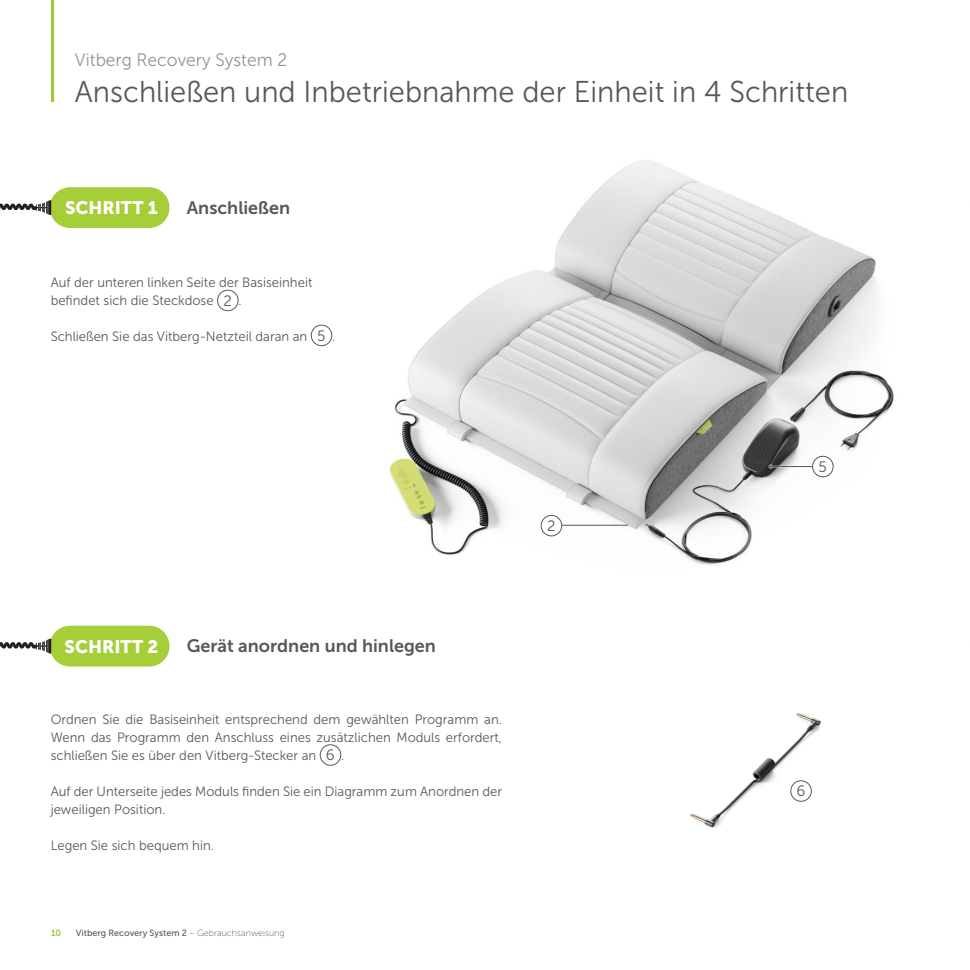
<style>
.page{position:relative;width:970px;height:970px;background:#fff}
.page>*{position:absolute;margin:0;border:0;box-sizing:border-box;transform-origin:0 0}
.NAGLOWEK_ROZDZIALU{font:30px "Museo Sans 300";color:#57585a}
.PODTYTUL{font:18px "Museo Sans 700";color:#57585a}
.VITBERG_RS{font:18px "Museo Sans 300";color:#939598}
.PODTYTUL-2{font:18px "Museo Sans 900";color:#fff}
.PODTYTUL-3{font:15px "Museo Sans 300";color:#57585a}
.BODY_TXT{font:13.5px/18px "Museo Sans 300";color:#57585a}
.t1{font:9px "Museo Sans 500";color:#57585a}
.t2{font:9px "Museo Sans 700";color:#99ca3b}
.s1{font-family:"Museo Sans 100"}
</style>
<div class="page">
<img style="left:690px;top:713px;width:131px;height:115px">
<img style="left:389px;top:160px;width:505px;height:405px">
<hr style="left:51px;top:0;width:3px;height:102px;background:#99ca3b">
<div style="left:320px;top:744px;width:21px;height:21px;border:1px solid #57585a;border-radius:50%"></div>
<div style="left:217px;top:290px;width:21px;height:21px;border:1px solid #57585a;border-radius:50%"></div>
<div style="left:311px;top:325px;width:21px;height:21px;border:1px solid #57585a;border-radius:50%"></div>
<hr style="left:770px;top:466px;width:42px;height:1px;background:#57585a">
<svg style="left:768px;top:464px;width:4px;height:4px"></svg>
<div style="left:812px;top:456px;width:21px;height:21px;background:#fff;border-radius:50%"></div>
<div style="left:812px;top:456px;width:21px;height:21px;border:1px solid #57585a;border-radius:50%"></div>
<hr style="left:562px;top:525px;width:65px;height:1px;background:#57585a">
<div style="left:541px;top:515px;width:20px;height:21px;background:#fff;border-radius:50%"></div>
<div style="left:540px;top:515px;width:22px;height:21px;border:1px solid #57585a;border-radius:50%"></div>
<div style="left:790px;top:780px;width:21px;height:21px;background:#fff;border-radius:50%"></div>
<div style="left:790px;top:780px;width:21px;height:21px;border:1px solid #57585a;border-radius:50%"></div>
<div style="left:50px;top:187px;width:119px;height:41px;background:#a6ce39;border-radius:20px"></div>
<svg style="left:0;top:200px;width:51px;height:15px"></svg>
<div style="left:50px;top:625px;width:119px;height:41px;background:#a6ce39;border-radius:20px"></div>
<svg style="left:0;top:638px;width:51px;height:15px"></svg>
<p class="VITBERG_RS" style="left:75px;top:50px;width:214px">Vitberg Recovery System 2</p>
<p class="NAGLOWEK_ROZDZIALU" style="left:75px;top:75px;width:774px">Anschließen und Inbetriebnahme der Einheit in 4 Schritten</p>
<p class="PODTYTUL-2" style="left:65px;top:198px;width:94px">SCHRITT 1</p>
<p class="PODTYTUL" style="left:187px;top:197px;width:105px">Anschließen</p>
<p class="BODY_TXT" style="left:51px;top:273px;width:263px">Auf der unteren linken Seite der Basiseinheit befindet sich die Steckdose</p>
<p class="PODTYTUL-3" style="left:223px;top:292px;width:10px">2</p>
<p class="BODY_TXT" style="left:238px;top:291px;width:5px">.</p>
<p class="BODY_TXT" style="left:51px;top:327px;width:258px">Schließen Sie das Vitberg-Netzteil daran an</p>
<p class="PODTYTUL-3" style="left:317px;top:327px;width:10px">5</p>
<p class="BODY_TXT" style="left:332px;top:327px;width:5px">.</p>
<p class="PODTYTUL-2" style="left:65px;top:636px;width:95px">SCHRITT 2</p>
<p class="PODTYTUL" style="left:187px;top:636px;width:251px">Gerät anordnen und hinlegen</p>
<p class="BODY_TXT" style="left:51px;top:710px;width:453px;text-align:justify">Ordnen Sie die Basiseinheit entsprechend dem gewählten Programm an.<br>Wenn das Programm den Anschluss eines zusätzlichen Moduls erfordert, schließen Sie es über den Vitberg-Stecker an</p>
<p class="PODTYTUL-3" style="left:326px;top:747px;width:10px">6</p>
<p class="BODY_TXT" style="left:341px;top:746px;width:5px">.</p>
<p class="BODY_TXT" style="left:51px;top:782px;width:453px">Auf der Unterseite jedes Moduls finden Sie ein Diagramm zum Anordnen der jeweiligen Position.</p>
<p class="BODY_TXT" style="left:51px;top:836px;width:165px">Legen Sie sich bequem hin.</p>
<p class="t2" style="left:51px;top:927px;width:12px">10</p>
<p class="t1" style="left:76px;top:927px;width:210px">Vitberg Recovery System 2 <span class="s1">– Gebrauchsanweisung</span></p>
<p class="PODTYTUL-3" style="left:547px;top:517px;width:10px">2</p>
<p class="PODTYTUL-3" style="left:818px;top:458px;width:10px">5</p>
<p class="PODTYTUL-3" style="left:796px;top:783px;width:10px">6</p>
</div>
